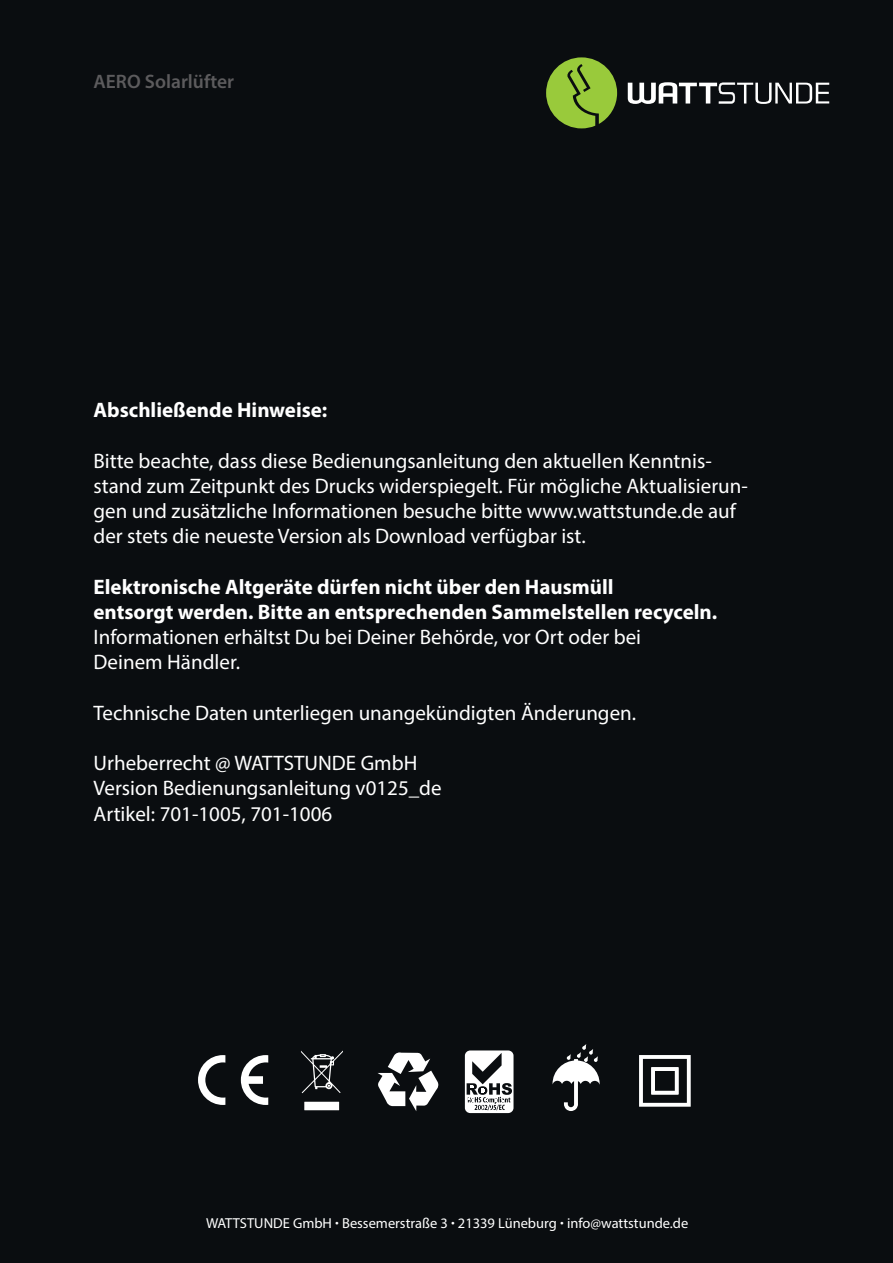
<style>
.page{position:relative;width:893px;height:1263px;background:#fff}
.page>*{position:absolute;margin:0;border:0;box-sizing:border-box;transform-origin:0 0}
.t1{font:21px/25.2px "Myriad Pro";color:#fff}
.t2{font:700 21px "Myriad Pro";color:#fff}
.t3{font:600 19.5px "Myriad Pro";color:#5c5b5d}
.t4{font:14.4px "Myriad Pro";color:#fff}
.s1{font-weight:700}
</style>
<div class="page">
<div style="left:0;top:1px;width:893px;height:1262px;background:#0a0d10"></div>
<svg style="left:198px;top:1055px;width:27px;height:50px"></svg>
<svg style="left:241px;top:1055px;width:27px;height:50px"></svg>
<svg style="left:304px;top:1102px;width:35px;height:8px"></svg>
<svg style="left:301px;top:1050px;width:42px;height:43px"></svg>
<svg style="left:378px;top:1052px;width:60px;height:59px"></svg>
<svg style="left:465px;top:1050px;width:48px;height:63px"></svg>
<svg style="left:639px;top:1055px;width:52px;height:52px"></svg>
<svg style="left:552px;top:1044px;width:48px;height:67px"></svg>
<svg style="left:628px;top:82px;width:201px;height:22px"></svg>
<svg style="left:546px;top:57px;width:71px;height:71px"></svg>
<p class="t3" style="left:94px;top:69px;width:142px">AERO Solarlüfter</p>
<p class="t2" style="left:94px;top:396px;width:235px">Abschließende Hinweise:</p>
<p class="t1" style="left:94px;top:448px;width:656px">Bitte beachte, dass diese Bedienungsanleitung den aktuellen Kenntnis&shy;stand zum Zeitpunkt des Drucks widerspiegelt. Für mögliche Aktualisierun&shy;gen und zusätzliche Informationen besuche bitte www.wattstunde.de auf der stets die neueste Version als Download verfügbar ist.</p>
<p class="t2" style="left:94px;top:573px;width:522px">Elektronische Altgeräte dürfen nicht über den Hausmüll</p>
<p class="t2" style="left:94px;top:598px;width:625px">entsorgt werden. Bitte an entsprechenden Sammelstellen recyceln.</p>
<p class="t1" style="left:94px;top:624px;width:549px">Informationen erhältst Du bei Deiner Behörde, vor Ort oder bei<br>Deinem Händler.</p>
<p class="t1" style="left:94px;top:700px;width:544px">Technische Daten unterliegen unangekündigten Änderungen.</p>
<p class="t1" style="left:94px;top:750px;width:325px">Urheberrecht @ WATTSTUNDE GmbH</p>
<p class="t1" style="left:94px;top:775px;width:350px">Version Bedienungsanleitung v0125_de</p>
<p class="t1" style="left:94px;top:800px;width:240px">Artikel: 701-1005, 701-1006</p>
<p class="t4" style="left:206px;top:1214px;width:484px">WATTSTUNDE GmbH <span class="s1">·</span> Bessemerstraße 3 <span class="s1">·</span> 21339 Lüneburg <span class="s1">·</span> info@wattstunde.de</p>
</div>
